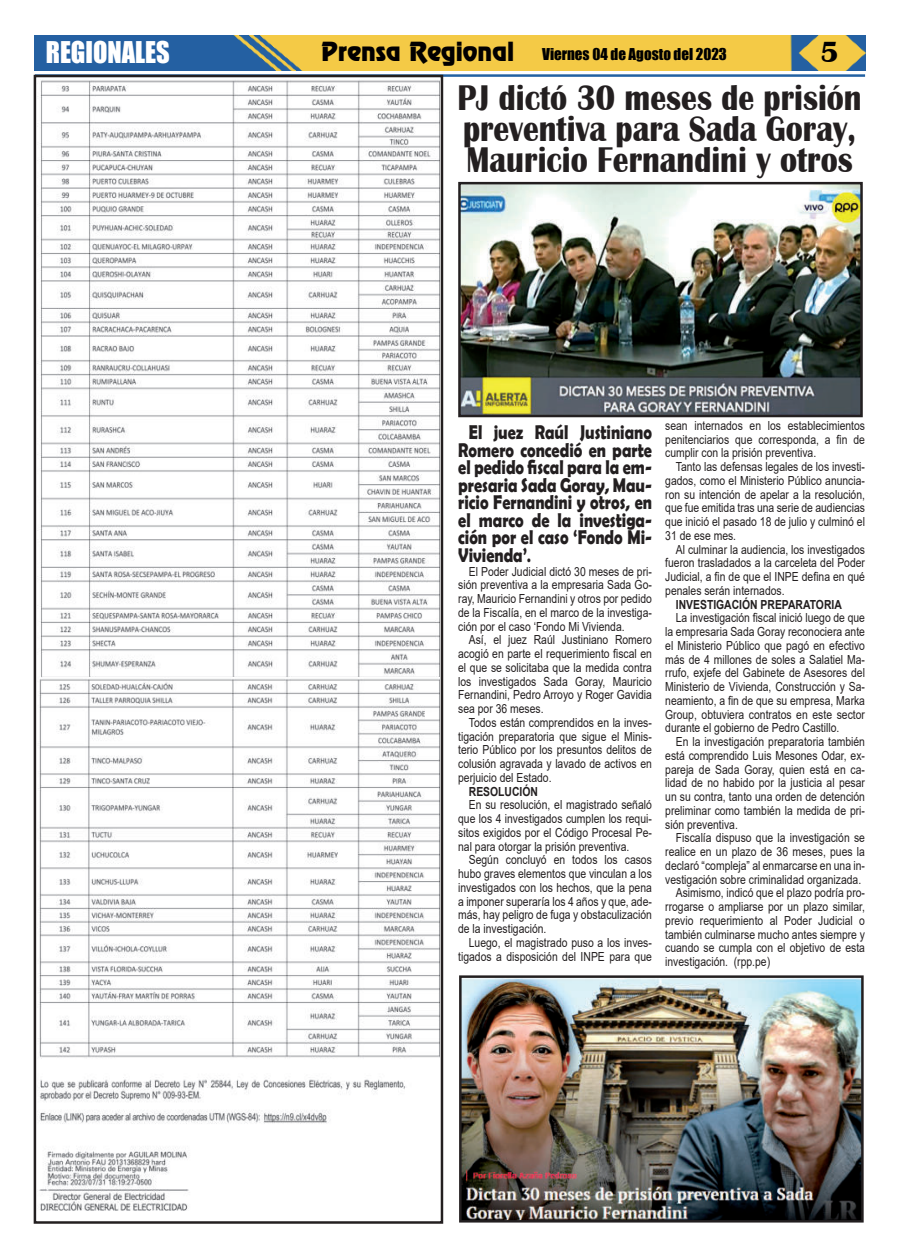
<style>
.page{position:relative;width:900px;height:1258px;background:#fff}
.page>*{position:absolute;margin:0;border:0;box-sizing:border-box;transform-origin:0 0}
.t1{font:700 36.75px/31.2px "Britannic";color:#231f20;scale:.86 1}
.t2{font:700 30px "Britannic";color:#020000}
.t3{font:27.5px "Impact";color:#fff;scale:.96 1}
.t4{font:700 20px/17.5px "Berlin Sans FB Demi";color:#231f20;text-align:justify;scale:.81 1}
.t5{font:15px "Impact";color:#000}
.t6{font:12.5px/13.8px "Arial";color:#231f20;text-align:justify;scale:.83 1}
.t7{font:700 12.5px "Arial";color:#231f20;scale:.83 1}
.s1{font-family:"Renfrew Normal";font-size:23.75px;color:#020000}
.s2{font-size:16.25px}
</style>
<div class="page">
<hr style="left:35px;top:74px;width:830px;height:3px;background:#2361a2">
<img style="left:35px;top:35px;width:830px;height:36px">
<div style="left:34px;top:75px;width:409px;height:1149px;border:3px solid #231f20"></div>
<img style="left:39px;top:79px;width:401px;height:1137px">
<img style="left:462px;top:186px;width:397px;height:227px">
<div style="left:458px;top:182px;width:405px;height:235px;border:3px solid #231f20"></div>
<img style="left:463px;top:979px;width:397px;height:239px">
<div style="left:459px;top:975px;width:405px;height:247px;border:3px solid #231f20"></div>
<h3 class="t3" style="left:46px;top:39px;width:131px">REGIONALES</h3>
<p class="t5" style="left:321px;top:47px;width:407px"><span class="s1">Prensa Regional</span> Viernes 04 de Agosto del 2023</p>
<h2 class="t2" style="left:821px;top:37px;width:20px">5</h2>
<h1 class="t1" style="left:458px;top:82px;width:472px">PJ dictó 30 meses de prisión preventiva para Sada Goray,<br>Mauricio Fernandini y otros</h1>
<h3 class="t4" style="left:458px;top:425px;width:241px;text-indent:11px">El juez Raúl Justiniano Romero concedió en parte el pedido fiscal para la em&shy;presaria Sada Goray, Mau&shy;ricio Fernandini y otros, en el marco de la investiga&shy;ción por el caso ‘Fondo Mi-Vivienda’<span class="s2">.</span></h3>
<p class="t6" style="left:458px;top:565px;width:235px;text-indent:11px">El Poder Judicial dictó 30 meses de pri&shy;sión preventiva a la empresaria Sada Go&shy;ray, Mauricio Fernandini y otros por pedido de la Fiscalía, en el marco de la investiga&shy;ción por el caso ‘Fondo Mi Vivienda.</p>
<p class="t6" style="left:458px;top:634px;width:235px;text-indent:11px">Así, el juez Raúl Justiniano Romero acogió en parte el requerimiento fiscal en el que se solicitaba que la medida contra los investigados Sada Goray, Mauricio Fernandini, Pedro Arroyo y Roger Gavidia sea por 36 meses.</p>
<p class="t6" style="left:458px;top:717px;width:235px;text-indent:11px">Todos están comprendidos en la inves&shy;tigación preparatoria que sigue el Minis&shy;terio Público por los presuntos delitos de colusión agravada y lavado de activos en perjuicio del Estado.</p>
<p class="t7" style="left:469px;top:786px;width:85px">RESOLUCIÓN</p>
<p class="t6" style="left:458px;top:799px;width:235px;text-indent:11px">En su resolución, el magistrado señaló que los 4 investigados cumplen los requi&shy;sitos exigidos por el Código Procesal Pe&shy;nal para otorgar la prisión preventiva.</p>
<p class="t6" style="left:458px;top:854px;width:235px;text-indent:11px">Según concluyó en todos los casos hubo graves elementos que vinculan a los investigados con los hechos, que la pena a imponer superaría los 4 años y que, ade&shy;más, hay peligro de fuga y obstaculización de la investigación.</p>
<p class="t6" style="left:458px;top:937px;width:235px;text-align:right">Luego, el magistrado puso a los inves&shy;tigados a disposición del INPE para que</p>
<p class="t6" style="left:665px;top:420px;width:242px">sean internados en los establecimientos penitenciarios que corresponda, a fin de cumplir con la prisión preventiva.</p>
<p class="t6" style="left:665px;top:461px;width:242px;text-indent:11px">Tanto las defensas legales de los investi&shy;gados, como el Ministerio Público anuncia&shy;ron su intención de apelar a la resolución, que fue emitida tras una serie de audiencias que inició el pasado 18 de julio y culminó el 31 de ese mes.</p>
<p class="t6" style="left:665px;top:544px;width:242px;text-indent:11px">Al culminar la audiencia, los investigados fueron trasladados a la carceleta del Poder Judicial, a fin de que el INPE defina en qué penales serán internados.</p>
<p class="t7" style="left:676px;top:600px;width:202px">INVESTIGACIÓN PREPARATORIA</p>
<p class="t6" style="left:665px;top:611px;width:242px;text-indent:11px">La investigación fiscal inició luego de que la empresaria Sada Goray reconociera ante el Ministerio Público que pagó en efectivo más de 4 millones de soles a Salatiel Ma&shy;rrufo, exjefe del Gabinete de Asesores del Ministerio de Vivienda, Construcción y Sa&shy;neamiento, a fin de que su empresa, Marka Group, obtuviera contratos en este sector durante el gobierno de Pedro Castillo.</p>
<p class="t6" style="left:665px;top:735px;width:242px;text-indent:11px">En la investigación preparatoria también está comprendido Luis Mesones Odar, ex&shy;pareja de Sada Goray, quien está en ca&shy;lidad de no habido por la justicia al pesar un su contra, tanto una orden de detención preliminar como también la medida de pri&shy;sión preventiva.</p>
<p class="t6" style="left:676px;top:832px;width:229px">Fiscalía dispuso que la investigación se</p>
<p class="t6" style="left:665px;top:846px;width:242px">realice en un plazo de 36 meses, pues la</p>
<p class="t6" style="left:665px;top:860px;width:242px">declaró “compleja” al enmarcarse en una in-</p>
<p class="t6" style="left:665px;top:874px;width:238px">vestigación sobre criminalidad organizada.</p>
<p class="t6" style="left:676px;top:887px;width:229px">Asimismo, indicó que el plazo podría pro-</p>
<p class="t6" style="left:665px;top:901px;width:242px">rrogarse o ampliarse por un plazo similar,</p>
<p class="t6" style="left:665px;top:915px;width:242px">previo requerimiento al Poder Judicial o</p>
<p class="t6" style="left:665px;top:927px;width:242px">también culminarse mucho antes siempre y</p>
<p class="t6" style="left:665px;top:942px;width:242px">cuando se cumpla con el objetivo de esta</p>
<p class="t6" style="left:665px;top:956px;width:128px">investigación. (rpp.pe)</p>
</div>
